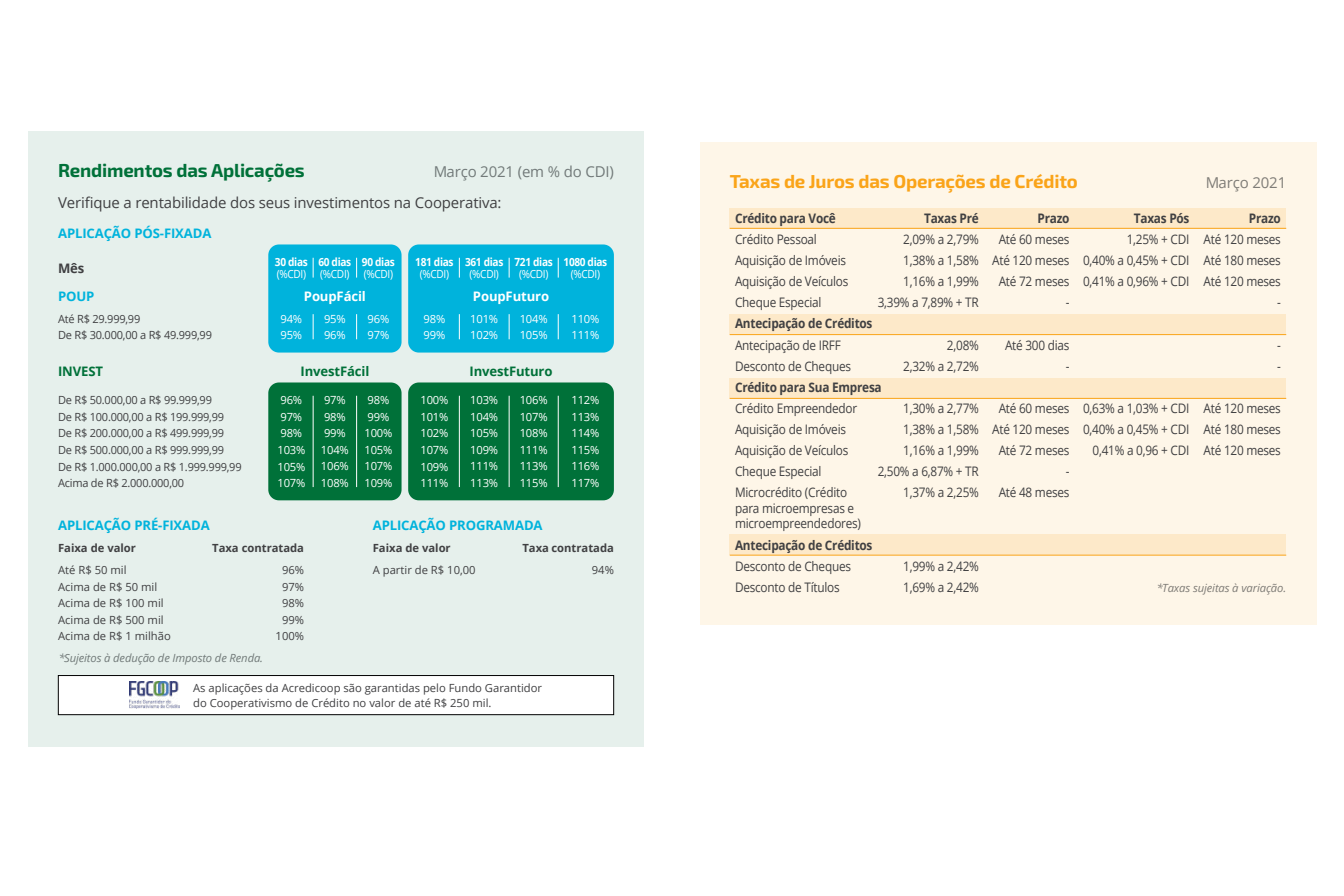
<style>
.page{position:relative;width:1344px;height:896px;background:#fff}
.page>*{position:absolute;margin:0;border:0;box-sizing:border-box;transform-origin:0 0}
.t1{font:700 18.72px "Exo 2";letter-spacing:-.01em;color:#faa419}
.t2{font:700 18.72px "Exo 2";letter-spacing:-.01em;color:#007139}
.t3{font:14.96px "Open Sans";letter-spacing:-.01em;color:#404042}
.t4{font:14.96px "Open Sans";letter-spacing:-.01em;color:#808284}
.t5{font:13.12px/21.1px "Open Sans";letter-spacing:-.02em;color:#404042;text-align:right;scale:.9 1}
.t6{font:700 13.12px "Open Sans";letter-spacing:-.02em;color:#404042;scale:.9 1}
.t7{font:700 13.12px "Open Sans";letter-spacing:-.01em;color:#00b3dc}
.t8{font:700 13.12px "Open Sans";letter-spacing:-.01em;color:#007139}
.t9{font:700 13.12px "Open Sans";letter-spacing:-.01em;color:#fff}
.t10{font:700 13.12px "Open Sans";letter-spacing:-.02em;color:#404042}
.t11{font:italic 11.29px "Open Sans";letter-spacing:-.01em;color:#808284}
.t12{font:11.2px/16.5px "Open Sans";letter-spacing:-.02em;color:#fff}
.t13{font:11.2px/16.5px "Open Sans";color:#404042}
.t14{font:11.2px/16.5px "Open Sans";letter-spacing:-.02em;color:#404042}
.t15{font:700 11.2px "Open Sans";color:#404042}
.t16{font:700 11.2px "Open Sans";letter-spacing:-.03em;color:#fff;scale:.9 1}
.t17{font:11.2px "Open Sans";letter-spacing:-.02em;color:#fff;scale:.9 1}
.t18{font:italic 11.2px "Open Sans";letter-spacing:-.01em;color:#808284}
</style>
<div class="page">
<div style="left:28px;top:131px;width:616px;height:616px;background:#e6f0ec"></div>
<div style="left:58px;top:676px;width:556px;height:39px;background:#fff"></div>
<div style="left:58px;top:675px;width:556px;height:40px;border:1px solid #000"></div>
<img style="left:130px;top:682px;width:50px;height:26px">
<div style="left:408px;top:244px;width:206px;height:109px;background:#00b3dc;border-radius:11px"></div>
<div style="left:408px;top:382px;width:206px;height:118px;background:#007139;border-radius:11px"></div>
<div style="left:268px;top:244px;width:134px;height:109px;background:#00b3dc;border-radius:11px"></div>
<div style="left:268px;top:382px;width:134px;height:118px;background:#007139;border-radius:11px"></div>
<svg style="left:313px;top:258px;width:1px;height:20px"></svg>
<svg style="left:313px;top:314px;width:1px;height:25px"></svg>
<hr style="left:313px;top:396px;width:1px;height:91px;background:#fff">
<svg style="left:356px;top:258px;width:1px;height:20px"></svg>
<svg style="left:356px;top:314px;width:1px;height:25px"></svg>
<hr style="left:356px;top:396px;width:1px;height:91px;background:#fff">
<svg style="left:459px;top:258px;width:1px;height:20px"></svg>
<svg style="left:459px;top:314px;width:1px;height:25px"></svg>
<hr style="left:459px;top:396px;width:1px;height:91px;background:#fff">
<svg style="left:509px;top:258px;width:1px;height:20px"></svg>
<svg style="left:509px;top:314px;width:1px;height:25px"></svg>
<hr style="left:509px;top:396px;width:1px;height:91px;background:#fff">
<svg style="left:558px;top:258px;width:1px;height:20px"></svg>
<svg style="left:558px;top:314px;width:1px;height:25px"></svg>
<hr style="left:558px;top:396px;width:1px;height:91px;background:#fff">
<div style="left:700px;top:142px;width:616px;height:483px;background:#fef6e8"></div>
<div style="left:730px;top:208px;width:556px;height:21px;background:#fde9c9"></div>
<hr style="left:730px;top:228px;width:556px;height:1px;background:#faa419">
<div style="left:730px;top:378px;width:556px;height:21px;background:#fde9c9"></div>
<hr style="left:730px;top:398px;width:556px;height:1px;background:#faa419">
<div style="left:730px;top:314px;width:556px;height:21px;background:#fde9c9"></div>
<hr style="left:730px;top:334px;width:556px;height:1px;background:#faa419">
<div style="left:730px;top:535px;width:556px;height:20px;background:#fde9c9"></div>
<hr style="left:730px;top:555px;width:556px;height:1px;background:#faa419">
<h1 class="t2" style="left:58px;top:159px;width:248px">Rendimentos das Aplicações</h1>
<p class="t4" style="left:433px;top:161px;width:182px">Março 2021 (em % do CDI)</p>
<p class="t3" style="left:58px;top:192px;width:445px">Verifique a rentabilidade dos seus investimentos na Cooperativa:</p>
<p class="t7" style="left:58px;top:224px;width:155px">APLICAÇÃO PÓS-FIXADA</p>
<p class="t10" style="left:58px;top:259px;width:28px">Mês</p>
<p class="t7" style="left:58px;top:287px;width:38px">POUP</p>
<p class="t16" style="left:275px;top:254px;width:38px">30 dias</p>
<p class="t17" style="left:277px;top:266px;width:34px">(%CDI)</p>
<p class="t16" style="left:362px;top:254px;width:38px">90 dias</p>
<p class="t17" style="left:364px;top:266px;width:34px">(%CDI)</p>
<p class="t9" style="left:304px;top:287px;width:64px">PoupFácil</p>
<p class="t16" style="left:318px;top:254px;width:38px">60 dias</p>
<p class="t17" style="left:320px;top:266px;width:34px">(%CDI)</p>
<p class="t16" style="left:415px;top:254px;width:44px">181 dias</p>
<p class="t17" style="left:420px;top:266px;width:34px">(%CDI)</p>
<p class="t16" style="left:465px;top:254px;width:44px">361 dias</p>
<p class="t17" style="left:470px;top:266px;width:34px">(%CDI)</p>
<p class="t16" style="left:514px;top:254px;width:44px">721 dias</p>
<p class="t17" style="left:519px;top:266px;width:34px">(%CDI)</p>
<p class="t9" style="left:473px;top:287px;width:78px">PoupFuturo</p>
<p class="t16" style="left:564px;top:254px;width:50px">1080 dias</p>
<p class="t17" style="left:571px;top:266px;width:34px">(%CDI)</p>
<p class="t14" style="left:58px;top:310px;width:155px">Até R$ 29.999,99<br>De R$ 30.000,00 a R$ 49.999,99</p>
<p class="t12" style="left:281px;top:310px;width:23px">94%<br>95%</p>
<p class="t12" style="left:324px;top:310px;width:23px">95%<br>96%</p>
<p class="t12" style="left:368px;top:310px;width:23px">96%<br>97%</p>
<p class="t12" style="left:424px;top:310px;width:23px">98%<br>99%</p>
<p class="t12" style="left:470px;top:310px;width:29px">101%<br>102%</p>
<p class="t12" style="left:520px;top:310px;width:29px">104%<br>105%</p>
<p class="t12" style="left:571px;top:310px;width:29px">110%<br>111%</p>
<p class="t8" style="left:58px;top:362px;width:47px">INVEST</p>
<p class="t8" style="left:300px;top:362px;width:70px">InvestFácil</p>
<p class="t8" style="left:470px;top:362px;width:85px">InvestFuturo</p>
<p class="t14" style="left:58px;top:392px;width:185px">De R$ 50.000,00 a R$ 99.999,99<br>De R$ 100.000,00 a R$ 199.999,99<br>De R$ 200.000,00 a R$ 499.999,99<br>De R$ 500.000,00 a R$ 999.999,99<br>De R$ 1.000.000,00 a R$ 1.999.999,99<br>Acima de R$ 2.000.000,00</p>
<p class="t12" style="left:277px;top:392px;width:29px">96%<br>97%<br>98%<br>103%<br>105%<br>107%</p>
<p class="t12" style="left:321px;top:392px;width:29px">97%<br>98%<br>99%<br>104%<br>106%<br>108%</p>
<p class="t12" style="left:364px;top:392px;width:29px">98%<br>99%<br>100%<br>105%<br>107%<br>109%</p>
<p class="t12" style="left:421px;top:392px;width:29px;text-align:justify">100% 101% 102% 107% 109% 111%</p>
<p class="t12" style="left:470px;top:392px;width:29px;text-align:justify">103% 104% 105% 109% 111% 113%</p>
<p class="t12" style="left:520px;top:392px;width:29px;text-align:justify">106% 107% 108% 111% 113% 115%</p>
<p class="t12" style="left:571px;top:392px;width:29px;text-align:justify">112% 113% 114% 115% 116% 117%</p>
<p class="t7" style="left:58px;top:516px;width:153px">APLICAÇÃO PRÉ-FIXADA</p>
<p class="t7" style="left:373px;top:516px;width:171px">APLICAÇÃO PROGRAMADA</p>
<p class="t15" style="left:58px;top:540px;width:79px">Faixa de valor</p>
<p class="t13" style="left:58px;top:561px;width:114px">Até R$ 50 mil<br>Acima de R$ 50 mil<br>Acima de R$ 100 mil<br>Acima de R$ 500 mil<br>Acima de R$ 1 milhão</p>
<p class="t15" style="left:212px;top:540px;width:93px">Taxa contratada</p>
<p class="t13" style="left:276px;top:561px;width:30px;text-align:center">96%<br>97%<br>98%<br>99%<br>100%</p>
<p class="t18" style="left:58px;top:650px;width:207px">*Sujeitos à dedução de Imposto de Renda.</p>
<p class="t15" style="left:373px;top:540px;width:79px">Faixa de valor</p>
<p class="t13" style="left:373px;top:561px;width:104px">A partir de R$ 10,00</p>
<p class="t15" style="left:522px;top:540px;width:93px">Taxa contratada</p>
<p class="t13" style="left:592px;top:561px;width:24px">94%</p>
<p class="t13" style="left:193px;top:680px;width:351px;line-height:15px">As aplicações da Acredicoop são garantidas pelo Fundo Garantidor do Cooperativismo de Crédito no valor de até R$ 250 mil.</p>
<h1 class="t1" style="left:730px;top:170px;width:350px">Taxas de Juros das Operações de Crédito</h1>
<p class="t6" style="left:735px;top:209px;width:114px">Crédito para Você</p>
<p class="t5" style="left:735px;top:229px;width:128px;text-align:left">Crédito Pessoal<br>Aquisição de Imóveis<br>Aquisição de Veículos<br>Cheque Especial</p>
<p class="t6" style="left:735px;top:314px;width:154px">Antecipação de Créditos</p>
<p class="t5" style="left:735px;top:334px;width:130px;text-align:left">Antecipação de IRFF<br>Desconto de Cheques</p>
<p class="t6" style="left:735px;top:378px;width:165px">Crédito para Sua Empresa</p>
<p class="t5" style="left:735px;top:397px;width:137px;text-align:left">Crédito Empreendedor<br>Aquisição de Imóveis<br>Aquisição de Veículos<br>Cheque Especial<br>Microcrédito (Crédito</p>
<p class="t5" style="left:735px;top:500px;width:142px;line-height:15.8px;text-align:left">para microempresas e microempreendedores)</p>
<p class="t6" style="left:735px;top:535px;width:154px">Antecipação de Créditos</p>
<p class="t5" style="left:735px;top:555px;width:130px;text-align:left">Desconto de Cheques<br>Desconto de Títulos</p>
<p class="t4" style="left:1205px;top:172px;width:83px">Março 2021</p>
<p class="t6" style="left:924px;top:209px;width:62px">Taxas Pré</p>
<p class="t5" style="left:878px;top:229px;width:114px">2,09% a 2,79%<br>1,38% a 1,58%<br>1,16% a 1,99%<br>3,39% a 7,89% + TR</p>
<p class="t5" style="left:903px;top:334px;width:86px">2,08%<br>2,32% a 2,72%</p>
<p class="t5" style="left:878px;top:397px;width:114px">1,30% a 2,77%<br>1,38% a 1,58%<br>1,16% a 1,99%<br>2,50% a 6,87% + TR<br>1,37% a 2,25%</p>
<p class="t6" style="left:1134px;top:209px;width:63px">Taxas Pós</p>
<p class="t5" style="left:1083px;top:229px;width:120px;text-align:justify;text-indent:44px">1,25% + CDI 0,40% a 0,45% + CDI 0,41% a 0,96% + CDI</p>
<p class="t6" style="left:1038px;top:209px;width:37px">Prazo</p>
<p class="t5" style="left:992px;top:229px;width:87px">Até 60 meses<br>Até 120 meses<br>Até 72 meses -</p>
<p class="t5" style="left:1005px;top:334px;width:73px">Até 300 dias -</p>
<p class="t5" style="left:992px;top:397px;width:87px">Até 60 meses<br>Até 120 meses<br>Até 72 meses -<br>Até 48 meses</p>
<p class="t6" style="left:1249px;top:209px;width:37px">Prazo</p>
<p class="t5" style="left:1204px;top:229px;width:87px">Até 120 meses<br>Até 180 meses<br>Até 120 meses -</p>
<p class="t5" style="left:1277px;top:334px;width:6px;text-align:left">- -</p>
<p class="t5" style="left:1204px;top:397px;width:87px;text-align:justify">Até 120 meses Até 180 meses Até 120 meses</p>
<p class="t5" style="left:1083px;top:397px;width:120px">0,63% a 1,03% + CDI<br>0,40% a 0,45% + CDI<br>0,41% a 0,96 + CDI</p>
<p class="t5" style="left:903px;top:555px;width:86px;text-align:left">1,99% a 2,42%<br>1,69% a 2,42%</p>
<p class="t11" style="left:1156px;top:580px;width:132px">*Taxas sujeitas à variação.</p>
</div>
